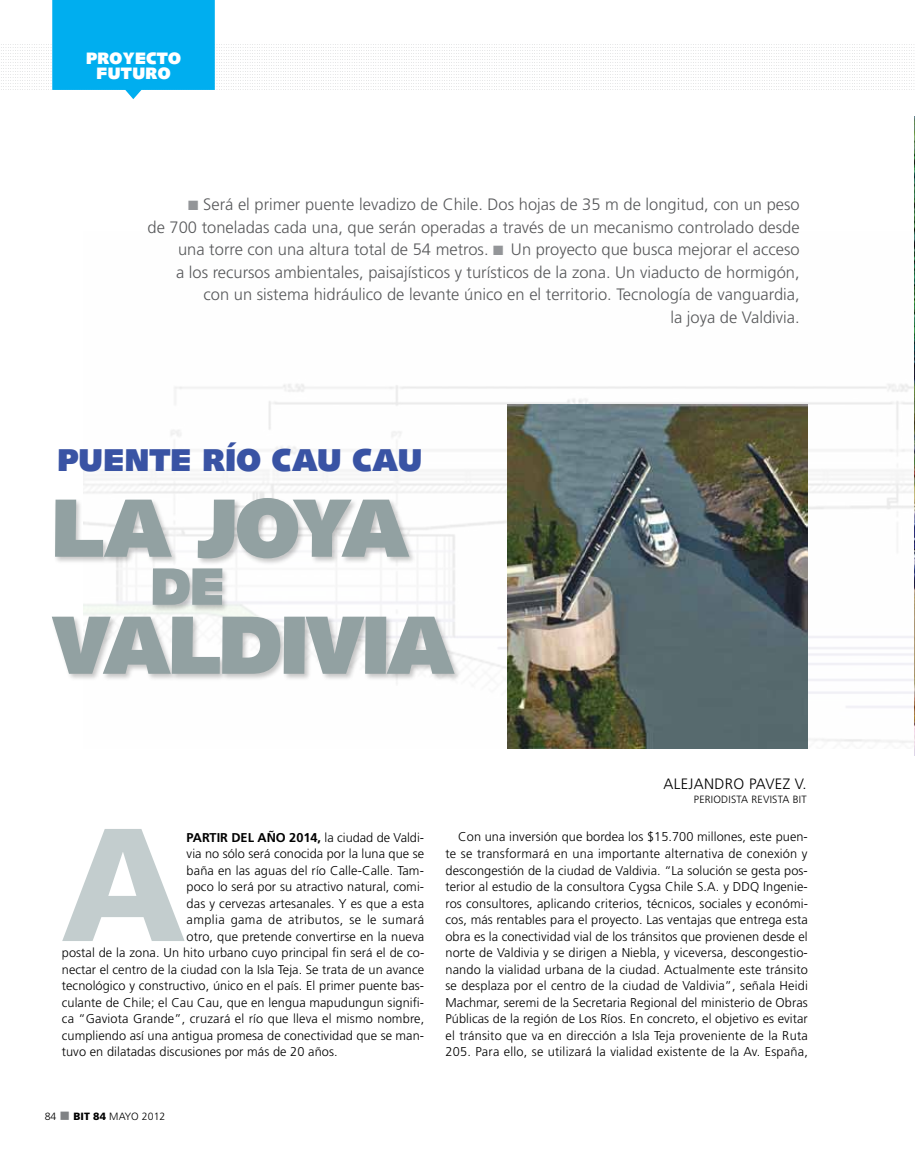
<style>
.page{position:relative;width:915px;height:1170px;background:#fff}
.page>*{position:absolute;margin:0;border:0;box-sizing:border-box;transform-origin:0 0}
.t1{font:900 160.5px "Frutiger";color:#c3cdce}
.t2{font:900 82.5px "Syntax";letter-spacing:-.035em;color:#92a1a2}
.t3{font:900 52.5px "Syntax";color:#92a1a2}
.t4{font:900 31.5px "Syntax";letter-spacing:.005em;color:#3953a4}
.t5{font:300 16.5px/22.5px "Frutiger";color:#58595b;text-align:right}
.t6{font:900 16.5px/15px "Syntax";letter-spacing:.02em;color:#fff;text-align:center}
.t7{font:300 15px "Frutiger";letter-spacing:.02em;color:#000}
.t8{font:300 12.75px/16.5px "Frutiger";letter-spacing:.005em;color:#000;text-align:justify}
.t9{font:700 12.75px "Frutiger";color:#000}
.t10{font:300 12.75px "Frutiger";letter-spacing:.03em;color:#000}
.t11{font:300 10.5px "Frutiger";letter-spacing:.02em;color:#000}
.s1{color:#939598}
.s2{font-weight:300}
.s3{color:#808285}
.s4{font-weight:900}
</style>
<div class="page">
<img style="left:84px;top:384px;width:830px;height:364px">
<svg style="left:1px;top:0;width:911px;height:99px"></svg>
<div style="left:51px;top:496px;width:410px;height:185px;background:#000;opacity:.22"></div>
<img style="left:914px;top:117px;width:1px;height:638px">
<img style="left:507px;top:404px;width:299px;height:344px">
<p class="t6" style="left:86px;top:51px;width:96px">PROYECTO<br>FUTURO</p>
<p class="t5" style="left:147px;top:193px;width:653px"><span class="s1">■</span> Será el primer puente levadizo de Chile. Dos hojas de 35 m de longitud, con un peso<br>de 700 toneladas cada una, que serán operadas a través de un mecanismo controlado desde una torre con una altura total de 54 metros. <span class="s1">■</span> Un proyecto que busca mejorar el acceso<br>a los recursos ambientales, paisajísticos y turísticos de la zona. Un viaducto de hormigón, con un sistema hidráulico de levante único en el territorio. Tecnología de vanguardia,<br>la joya de Valdivia.</p>
<h3 class="t4" style="left:57px;top:441px;width:366px">PUENTE RÍO CAU CAU</h3>
<h2 class="t2" style="left:51px;top:479px;width:360px">LA JOYA</h2>
<h3 class="t3" style="left:150px;top:555px;width:76px">DE</h3>
<h2 class="t2" style="left:51px;top:596px;width:405px">VALDIVIA</h2>
<p class="t7" style="left:663px;top:775px;width:144px">Alejandro Pavez V.</p>
<p class="t11" style="left:693px;top:793px;width:114px">Periodista Revista BiT</p>
<h1 class="t1" style="left:61px;top:787px;width:126px">A</h1>
<p class="t9" style="left:186px;top:829px;width:239px">PARTIR DEL AÑO 2014, <span class="s2">la ciudad de Valdi-</span></p>
<p class="t8" style="left:186px;top:845px;width:239px">via no sólo será conocida por la luna que se</p>
<p class="t8" style="left:186px;top:861px;width:239px">baña en las aguas del río Calle-Calle. Tam-</p>
<p class="t8" style="left:186px;top:878px;width:239px">poco lo será por su atractivo natural, comi-</p>
<p class="t8" style="left:186px;top:894px;width:239px">das y cervezas artesanales. Y es que a esta</p>
<p class="t10" style="left:186px;top:912px;width:239px">amplia gama de atributos, se le sumará</p>
<p class="t8" style="left:186px;top:927px;width:239px">otro, que pretende convertirse en la nueva</p>
<p class="t8" style="left:62px;top:944px;width:364px">postal de la zona. Un hito urbano cuyo principal fin será el de co-</p>
<p class="t8" style="left:62px;top:960px;width:364px">nectar el centro de la ciudad con la Isla Teja. Se trata de un avance</p>
<p class="t8" style="left:62px;top:977px;width:364px">tecnológico y constructivo, único en el país. El primer puente bas-</p>
<p class="t8" style="left:62px;top:993px;width:364px">culante de Chile; el Cau Cau, que en lengua mapudungun signifi-</p>
<p class="t8" style="left:62px;top:1010px;width:364px">ca “Gaviota Grande”, cruzará el río que lleva el mismo nombre,</p>
<p class="t8" style="left:62px;top:1026px;width:363px">cumpliendo así una antigua promesa de conectividad que se man-</p>
<p class="t8" style="left:62px;top:1043px;width:277px">tuvo en dilatadas discusiones por más de 20 años.</p>
<p class="t11" style="left:45px;top:1109px;width:122px">84 <span class="s3">■</span> <span class="s4">BIT 84</span> mayo 2012</p>
<p class="t8" style="left:445px;top:828px;width:364px;text-indent:13px">Con una inversión que bordea los $15.700 millones, este puen&shy;te se transformará en una importante alternativa de conexión y descongestión de la ciudad de Valdivia. “La solución se gesta pos&shy;terior al estudio de la consultora Cygsa Chile S.A. y DDQ Ingenie&shy;ros consultores, aplicando criterios, técnicos, sociales y económi&shy;cos, más rentables para el proyecto. Las ventajas que entrega esta obra es la conectividad vial de los tránsitos que provienen desde el norte de Valdivia y se dirigen a Niebla, y viceversa, descongestio&shy;nando la vialidad urbana de la ciudad. Actualmente este tránsito se desplaza por el centro de la ciudad de Valdivia”, señala Heidi Machmar, seremi de la Secretaria Regional del ministerio de Obras Públicas de la región de Los Ríos. En concreto, el objetivo es evitar el tránsito que va en dirección a Isla Teja proveniente de la Ruta 205. Para ello, se utilizará la vialidad existente de la Av. España,</p>
</div>
